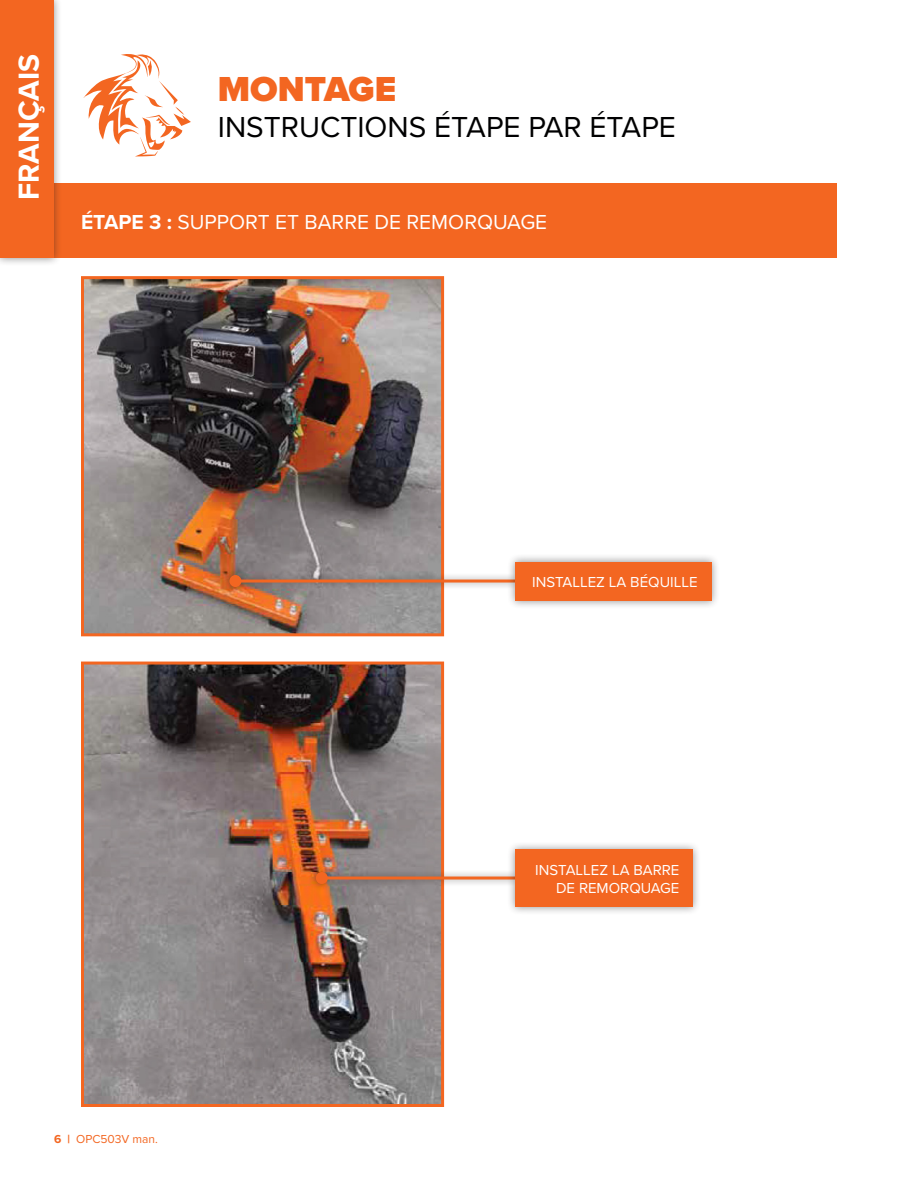
<style>
.page{position:relative;width:918px;height:1188px;background:#fff}
.page>*{position:absolute;margin:0;border:0;box-sizing:border-box;transform-origin:0 0}
.t1{font:900 36px "Proxima Nova";color:#f36621}
.t2{font:30px "Proxima Nova";color:#000001}
.t3{font:700 30px "Proxima Nova";color:#fff}
.t4{font:21px "Proxima Nova";color:#fff}
.t5{font:15px/18px "Proxima Nova";color:#fff;text-align:right}
.t6{font:12px "Proxima Nova";color:#f36621}
.s1{font-weight:700}
</style>
<div class="page">
<svg style="left:84px;top:54px;width:107px;height:102px"></svg>
<div style="left:0;top:183px;width:837px;height:75px;background:#f36621"></div>
<img style="left:85px;top:280px;width:355px;height:352px">
<div style="left:81px;top:276px;width:363px;height:360px;border:3px solid #f36621"></div>
<img style="left:85px;top:666px;width:355px;height:437px">
<div style="left:81px;top:662px;width:363px;height:445px;border:3px solid #f36621"></div>
<div style="left:222px;top:568px;width:300px;height:26px;background:#231f20;opacity:.5"></div>
<hr style="left:235px;top:580px;width:280px;height:3px;background:#f36621">
<div style="left:229px;top:575px;width:12px;height:12px;background:#f36621;border-radius:50%"></div>
<div style="left:309px;top:865px;width:213px;height:26px;background:#231f20;opacity:.5"></div>
<hr style="left:322px;top:877px;width:193px;height:3px;background:#f36621">
<div style="left:316px;top:872px;width:12px;height:12px;background:#f36621;border-radius:50%"></div>
<div style="left:507px;top:553px;width:213px;height:56px;background:#231f20;opacity:.5"></div>
<div style="left:515px;top:562px;width:196px;height:38px;background:#f36621"></div>
<div style="left:507px;top:841px;width:194px;height:74px;background:#231f20;opacity:.5"></div>
<div style="left:515px;top:850px;width:178px;height:57px;background:#f36621"></div>
<div style="left:0;top:0;width:62px;height:266px;background:#231f20;opacity:.5"></div>
<div style="left:0;top:0;width:54px;height:258px;background:#f36621"></div>
<h2 class="t3" style="left:6px;top:200px;width:147px;rotate:-90deg">FRANÇAIS</h2>
<h1 class="t1" style="left:218px;top:63px;width:180px">MONTAGE</h1>
<h2 class="t2" style="left:218px;top:105px;width:460px">INSTRUCTIONS ÉTAPE PAR ÉTAPE</h2>
<h3 class="t4" style="left:81px;top:206px;width:468px"><span class="s1">ÉTAPE 3 :</span> SUPPORT ET BARRE DE REMORQUAGE</h3>
<p class="t6" style="left:54px;top:1131px;width:105px"><span class="s1">6 |</span> OPC503V man.</p>
<p class="t5" style="left:532px;top:572px;width:167px">INSTALLEZ LA BÉQUILLE</p>
<p class="t5" style="left:535px;top:860px;width:146px">INSTALLEZ LA BARRE<br>DE REMORQUAGE</p>
</div>
